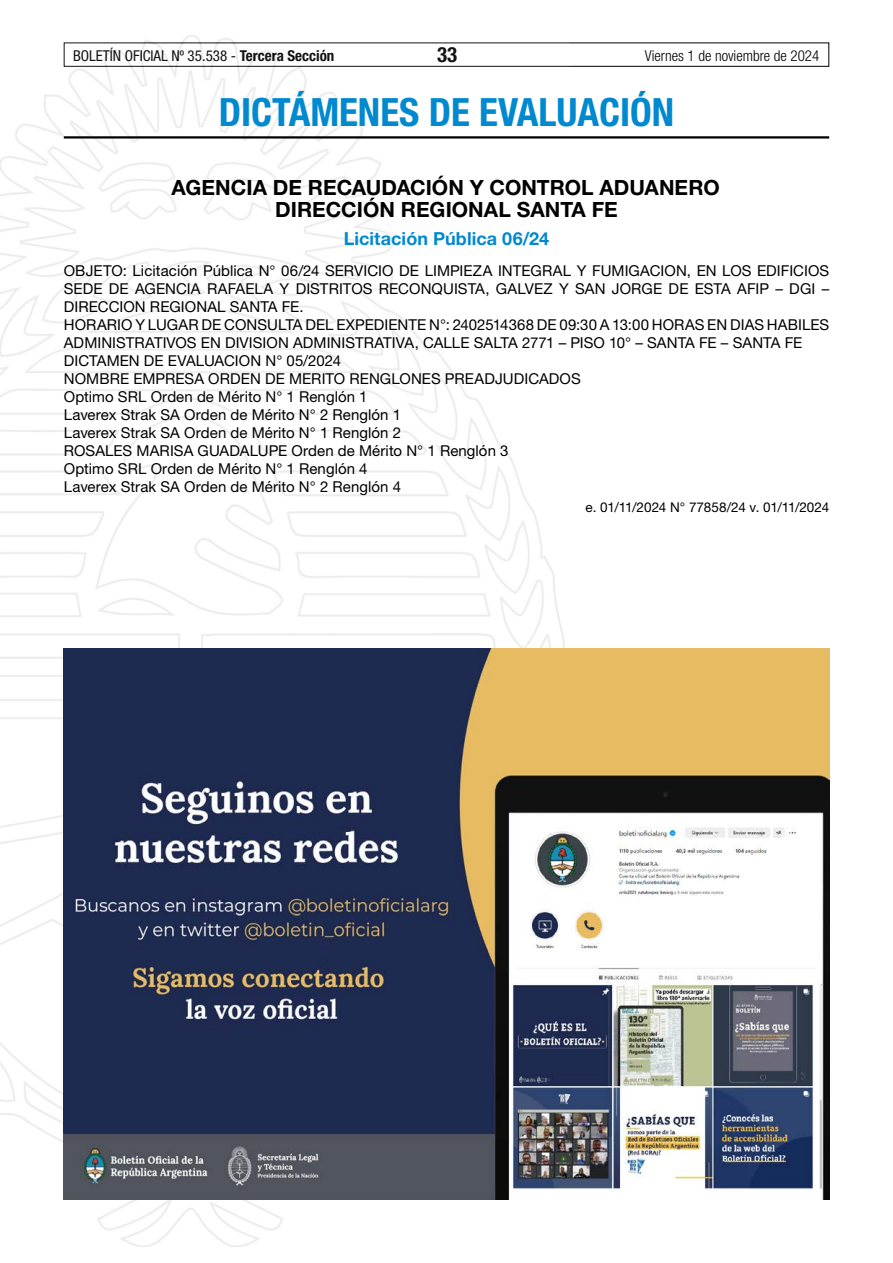
<style>
.page{position:relative;width:893px;height:1263px;background:#fff}
.page>*{position:absolute;margin:0;border:0;box-sizing:border-box;transform-origin:0 0}
.t1{font:700 condensed 39px "Helvetica Neue LT Std";color:#0089cf}
.t2{font:700 21px/22.5px "Helvetica Neue LT Std";color:#000}
.t3{font:700 condensed 21px "Helvetica Neue LT Std";color:#000}
.t4{font:700 18px "Helvetica Neue LT Std";letter-spacing:.005em;color:#0089cf}
.t5{font:15px/18px "Helvetica Neue LT Std";letter-spacing:.005em;color:#000}
.t6{font:condensed 15px "Helvetica Neue LT Std";color:#000}
.t7{font:300 condensed 15px "Helvetica Neue LT Std";color:#000}
.t8{font:13.5px "Helvetica Neue LT Std";letter-spacing:-.015em;color:#000}
.s1{font-weight:700}
.s2{color:#fff}
</style>
<div class="page">
<div style="left:64px;top:43px;width:765px;height:24px;border:1px solid #000"></div>
<img style="left:0;top:35px;width:569px;height:1211px">
<hr style="left:64px;top:136px;width:765px;height:3px;background:#000">
<img style="left:64px;top:648px;width:765px;height:551px">
<p class="t6" style="left:73px;top:47px;width:263px">BOLETÍN OFICIAL Nº 35.538 - <span class="s1">Tercera Sección</span></p>
<h2 class="t3" style="left:437px;top:42px;width:22px">33</h2>
<p class="t7" style="left:645px;top:47px;width:176px">Viernes 1 de noviembre de 2024</p>
<h1 class="t1" style="left:219px;top:88px;width:457px">DICTÁMENES DE EVALUACIÓN</h1>
<h2 class="t2" style="left:275px;top:176px;width:460px;text-indent:-104px">AGENCIA DE RECAUDACIÓN Y CONTROL ADUANERO <span class="s2">-<br></span>DIRECCIÓN REGIONAL SANTA FE</h2>
<p class="t4" style="left:344px;top:228px;width:207px">Licitación Pública 06/24</p>
<p class="t5" style="left:64px;top:262px;width:767px">OBJETO: Licitación Pública N° 06/24 SERVICIO DE LIMPIEZA INTEGRAL Y FUMIGACION, EN LOS EDIFICIOS SEDE DE AGENCIA RAFAELA Y DISTRITOS RECONQUISTA, GALVEZ Y SAN JORGE DE ESTA AFIP – DGI – DIRECCION REGIONAL SANTA FE.<br>HORARIO Y LUGAR DE CONSULTA DEL EXPEDIENTE N°: 2402514368 DE 09:30 A 13:00 HORAS EN DIAS HABILES ADMINISTRATIVOS EN DIVISION ADMINISTRATIVA, CALLE SALTA 2771 – PISO 10° – SANTA FE – SANTA FE DICTAMEN DE EVALUACION N° 05/2024<br>NOMBRE EMPRESA ORDEN DE MERITO RENGLONES PREADJUDICADOS<br>Optimo SRL Orden de Mérito N° 1 Renglón 1<br>Laverex Strak SA Orden de Mérito N° 2 Renglón 1<br>Laverex Strak SA Orden de Mérito N° 1 Renglón 2<br>ROSALES MARISA GUADALUPE Orden de Mérito N° 1 Renglón 3<br>Optimo SRL Orden de Mérito N° 1 Renglón 4<br>Laverex Strak SA Orden de Mérito N° 2 Renglón 4</p>
<p class="t8" style="left:585px;top:499px;width:245px">e. 01/11/2024 N° 77858/24 v. 01/11/2024</p>
</div>
